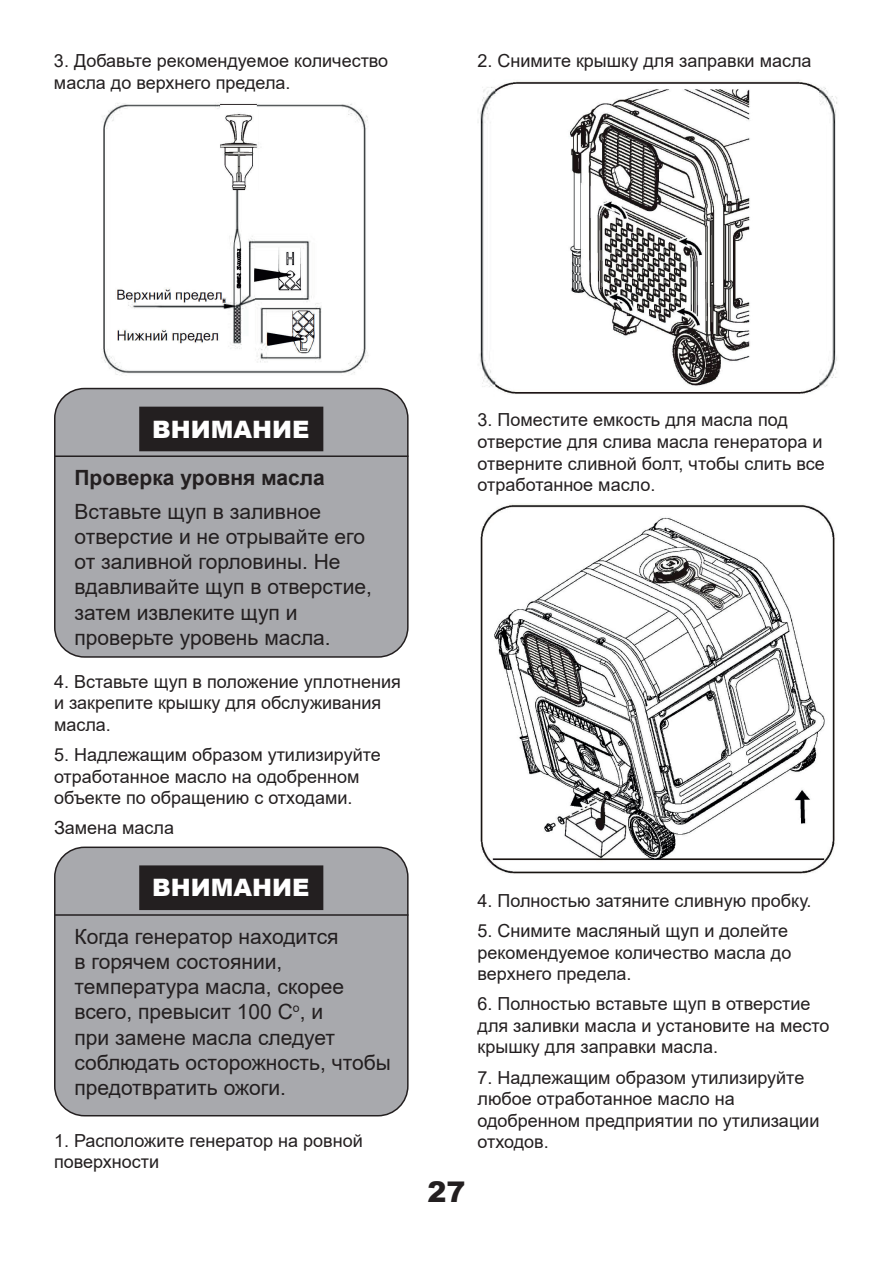
<style>
.page{position:relative;width:893px;height:1263px;background:#fff}
.page>*{position:absolute;margin:0;border:0;box-sizing:border-box;transform-origin:0 0}
.t1{font:900 28.5px "Arial";color:#231f20}
.t2{font:900 24px "Arial";color:#fff}
.t3{font:21px/25.2px "Arial";color:#231f20}
.t4{font:700 21px "Arial";color:#231f20}
.t5{font:18px/21.6px "Arial";color:#231f20}
</style>
<div class="page">
<img style="left:478px;top:80px;width:359px;height:314px">
<img style="left:480px;top:504px;width:356px;height:371px">
<img style="left:103px;top:102px;width:266px;height:273px">
<div style="left:55px;top:388px;width:353px;height:269px;background:#a8a9ad;border-radius:30px"></div>
<div style="left:54px;top:388px;width:355px;height:270px;border:2px solid #231f20;border-radius:30px"></div>
<hr style="left:54px;top:455px;width:354px;height:2px;background:#231f20">
<div style="left:140px;top:407px;width:183px;height:43px;background:#231f20"></div>
<div style="left:139px;top:407px;width:184px;height:44px;border:2px solid #231f20"></div>
<div style="left:55px;top:847px;width:353px;height:269px;background:#a8a9ad;border-radius:30px"></div>
<div style="left:54px;top:846px;width:355px;height:270px;border:2px solid #231f20;border-radius:30px"></div>
<hr style="left:54px;top:914px;width:354px;height:2px;background:#231f20">
<div style="left:140px;top:866px;width:183px;height:43px;background:#231f20"></div>
<div style="left:139px;top:865px;width:184px;height:45px;border:2px solid #231f20"></div>
<p class="t5" style="left:54px;top:50px;width:336px">3. Добавьте рекомендуемое количество масла до верхнего предела.</p>
<p class="t5" style="left:477px;top:50px;width:336px">2. Снимите крышку для заправки масла</p>
<h2 class="t2" style="left:152px;top:411px;width:159px">ВНИМАНИЕ</h2>
<p class="t4" style="left:75px;top:463px;width:252px">Проверка уровня масла</p>
<p class="t3" style="left:75px;top:499px;width:299px">Вставьте щуп в заливное отверстие и не отрывайте его от заливной горловины. Не вдавливайте щуп в отверстие, затем извлеките щуп и проверьте уровень масла.</p>
<p class="t5" style="left:54px;top:671px;width:348px">4. Вставьте щуп в положение уплотнения и закрепите крышку для обслуживания масла.</p>
<p class="t5" style="left:54px;top:744px;width:328px">5. Надлежащим образом утилизируйте отработанное масло на одобренном объекте по обращению с отходами.</p>
<p class="t5" style="left:54px;top:817px;width:122px">Замена масла</p>
<h2 class="t2" style="left:152px;top:870px;width:159px">ВНИМАНИЕ</h2>
<p class="t3" style="left:75px;top:924px;width:318px">Когда генератор находится<br>в горячем состоянии, температура масла, скорее всего, превысит 100 С<sup>о</sup>, и<br>при замене масла следует соблюдать осторожность, чтобы предотвратить ожоги.</p>
<p class="t5" style="left:54px;top:1129px;width:310px">1. Расположите генератор на ровной поверхности</p>
<p class="t5" style="left:477px;top:409px;width:349px">3. Поместите емкость для масла под отверстие для слива масла генератора и отверните сливной болт, чтобы слить все отработанное масло.</p>
<h1 class="t1" style="left:427px;top:1171px;width:40px">27</h1>
<p class="t5" style="left:477px;top:889px;width:335px">4. Полностью затяните сливную пробку.</p>
<p class="t5" style="left:477px;top:920px;width:315px">5. Снимите масляный щуп и долейте рекомендуемое количество масла до верхнего предела.</p>
<p class="t5" style="left:477px;top:993px;width:353px">6. Полностью вставьте щуп в отверстие для заливки масла и установите на место крышку для заправки масла.</p>
<p class="t5" style="left:477px;top:1066px;width:343px">7. Надлежащим образом утилизируйте любое отработанное масло на одобренном предприятии по утилизации отходов.</p>
</div>
